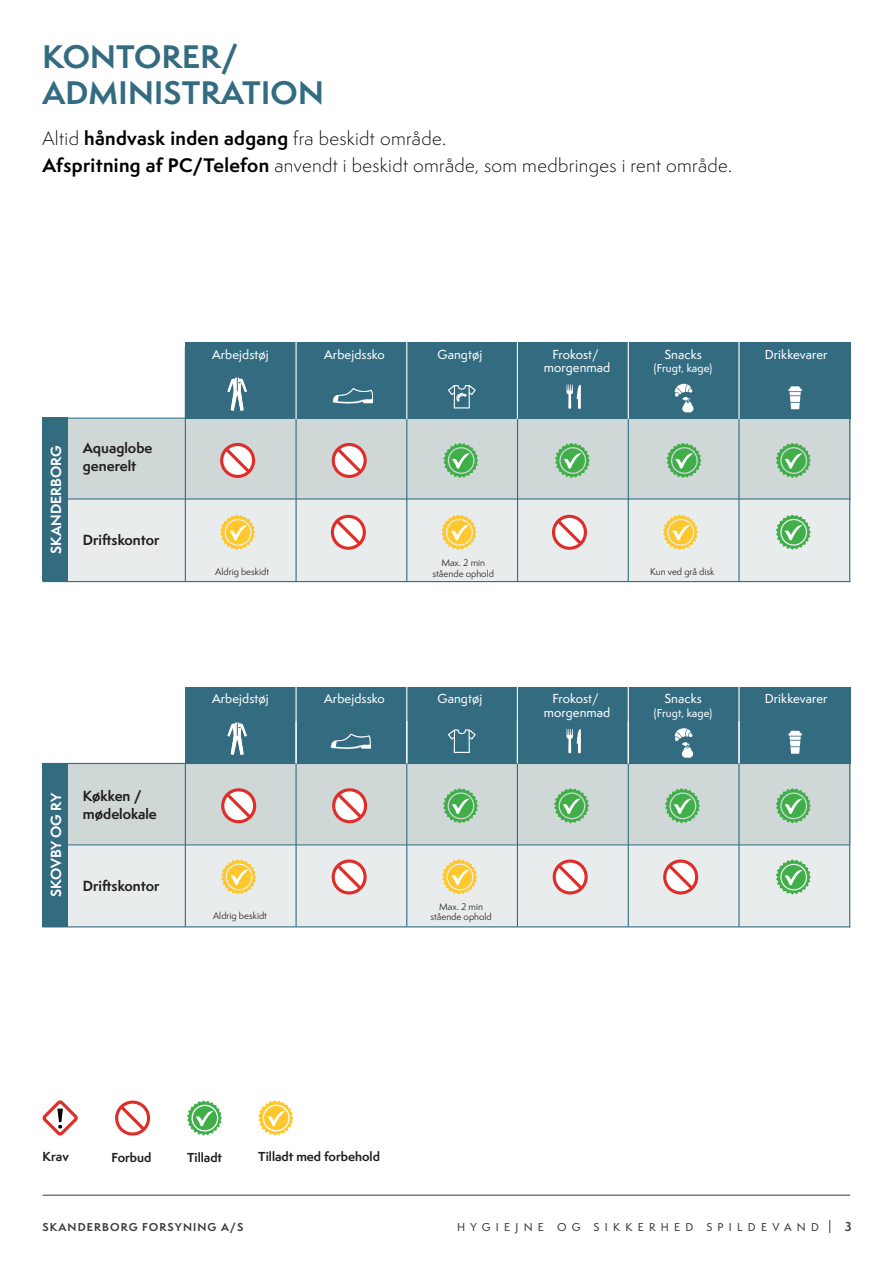
<style>
.page{position:relative;width:893px;height:1263px;background:#fff}
.page>*{position:absolute;margin:0;border:0;box-sizing:border-box;transform-origin:0 0}
.Overskrift{font:700 30px/36px "Semplicita Pro";letter-spacing:.01em;color:#336c81}
.Manchet{font:300 18px "Semplicita Pro";letter-spacing:.02em;color:#000}
.t1{font:700 13.5px/18px "Semplicita Pro";color:#231f20}
.t2{font:700 13.5px "Semplicita Pro";color:#fff}
.brød_på_tabeller{font:500 12px/13.5px "Semplicita Pro";letter-spacing:.01em;color:#fff;text-align:center}
.t3{font:700 12px "Semplicita Pro";color:#231f20}
.t4{font:700 12px "Semplicita Pro";color:#3e3e3f}
.t5{font:500 10.5px "Semplicita Pro";letter-spacing:.5em;color:#3e3e3f}
.brød_på_tabeller-2{font:500 10.5px "Semplicita Pro";letter-spacing:.01em;color:#fff}
.t6{font:700 10.5px "Semplicita Pro";letter-spacing:.1em;color:#3e3e3f}
.brød_på_tabeller-3{font:9px/10.5px "Semplicita Pro";color:#231f20;text-align:center}
.s1{font-weight:700}
</style>
<div class="page">
<div style="left:185px;top:342px;width:665px;height:77px;background:#336c81"></div>
<div style="left:185px;top:687px;width:665px;height:76px;background:#336c81"></div>
<div style="left:65px;top:499px;width:785px;height:82px;background:#e9eced"></div>
<div style="left:46px;top:419px;width:804px;height:81px;background:#cfd7d7"></div>
<div style="left:46px;top:764px;width:804px;height:81px;background:#cfd7d7"></div>
<div style="left:65px;top:845px;width:785px;height:82px;background:#e9eced"></div>
<hr style="left:65px;top:499px;width:785px;height:1px;background:#336c81">
<hr style="left:64px;top:845px;width:785px;height:1px;background:#336c81">
<svg style="left:115px;top:1100px;width:36px;height:35px"></svg>
<svg style="left:258px;top:1100px;width:36px;height:36px"></svg>
<svg style="left:187px;top:1100px;width:35px;height:36px"></svg>
<svg style="left:42px;top:1100px;width:36px;height:36px"></svg>
<div style="left:43px;top:418px;width:25px;height:163px;background:#336c81"></div>
<hr style="left:43px;top:581px;width:807px;height:1px;background:#336c81">
<hr style="left:185px;top:347px;width:1px;height:234px;background:#336c81">
<hr style="left:295px;top:413px;width:2px;height:168px;background:#336c81">
<hr style="left:628px;top:409px;width:1px;height:172px;background:#336c81">
<hr style="left:406px;top:413px;width:1px;height:168px;background:#336c81">
<hr style="left:517px;top:409px;width:1px;height:172px;background:#336c81">
<hr style="left:738px;top:409px;width:2px;height:172px;background:#336c81">
<hr style="left:849px;top:345px;width:1px;height:237px;background:#336c81">
<hr style="left:295px;top:339px;width:2px;height:80px;background:#fff">
<hr style="left:406px;top:339px;width:1px;height:80px;background:#fff">
<hr style="left:517px;top:339px;width:1px;height:80px;background:#fff">
<hr style="left:628px;top:339px;width:1px;height:80px;background:#fff">
<hr style="left:738px;top:339px;width:2px;height:80px;background:#fff">
<svg style="left:220px;top:443px;width:36px;height:35px"></svg>
<svg style="left:443px;top:443px;width:35px;height:35px"></svg>
<svg style="left:331px;top:443px;width:36px;height:35px"></svg>
<svg style="left:555px;top:443px;width:35px;height:35px"></svg>
<svg style="left:666px;top:443px;width:36px;height:35px"></svg>
<svg style="left:776px;top:443px;width:35px;height:35px"></svg>
<svg style="left:330px;top:514px;width:36px;height:36px"></svg>
<svg style="left:552px;top:514px;width:35px;height:36px"></svg>
<svg style="left:220px;top:514px;width:35px;height:36px"></svg>
<svg style="left:441px;top:514px;width:36px;height:36px"></svg>
<svg style="left:448px;top:385px;width:28px;height:23px"></svg>
<svg style="left:675px;top:383px;width:19px;height:29px"></svg>
<svg style="left:789px;top:386px;width:13px;height:23px"></svg>
<svg style="left:663px;top:514px;width:35px;height:36px"></svg>
<div style="left:43px;top:763px;width:25px;height:163px;background:#336c81"></div>
<hr style="left:43px;top:926px;width:807px;height:1px;background:#336c81">
<hr style="left:185px;top:763px;width:1px;height:163px;background:#336c81">
<hr style="left:43px;top:763px;width:807px;height:1px;background:#336c81">
<svg style="left:566px;top:384px;width:15px;height:25px"></svg>
<hr style="left:295px;top:763px;width:2px;height:163px;background:#336c81">
<hr style="left:628px;top:763px;width:1px;height:163px;background:#336c81">
<hr style="left:406px;top:763px;width:1px;height:163px;background:#336c81">
<hr style="left:517px;top:763px;width:1px;height:163px;background:#336c81">
<hr style="left:738px;top:763px;width:2px;height:163px;background:#336c81">
<hr style="left:849px;top:689px;width:1px;height:238px;background:#336c81">
<svg style="left:221px;top:788px;width:36px;height:35px"></svg>
<svg style="left:443px;top:788px;width:35px;height:36px"></svg>
<svg style="left:332px;top:788px;width:36px;height:35px"></svg>
<svg style="left:554px;top:788px;width:35px;height:36px"></svg>
<svg style="left:665px;top:788px;width:35px;height:36px"></svg>
<svg style="left:776px;top:788px;width:35px;height:36px"></svg>
<svg style="left:331px;top:859px;width:36px;height:35px"></svg>
<svg style="left:552px;top:859px;width:36px;height:35px"></svg>
<svg style="left:221px;top:859px;width:35px;height:36px"></svg>
<svg style="left:442px;top:859px;width:35px;height:36px"></svg>
<svg style="left:663px;top:859px;width:36px;height:35px"></svg>
<svg style="left:776px;top:859px;width:35px;height:36px"></svg>
<svg style="left:776px;top:514px;width:35px;height:36px"></svg>
<svg style="left:829px;top:1220px;width:1px;height:13px"></svg>
<hr style="left:43px;top:1195px;width:807px;height:1px;background:#3e3e3f">
<hr style="left:43px;top:418px;width:143px;height:1px;background:#336c81">
<img style="left:227px;top:377px;width:20px;height:34px">
<img style="left:332px;top:395px;width:42px;height:9px">
<svg style="left:336px;top:388px;width:37px;height:15px"></svg>
<hr style="left:295px;top:683px;width:2px;height:80px;background:#fff">
<hr style="left:406px;top:683px;width:1px;height:80px;background:#fff">
<hr style="left:517px;top:683px;width:1px;height:80px;background:#fff">
<hr style="left:628px;top:683px;width:1px;height:80px;background:#fff">
<hr style="left:738px;top:683px;width:2px;height:80px;background:#fff">
<svg style="left:448px;top:729px;width:28px;height:24px"></svg>
<svg style="left:789px;top:731px;width:13px;height:23px"></svg>
<svg style="left:566px;top:728px;width:15px;height:26px"></svg>
<img style="left:227px;top:722px;width:20px;height:33px">
<svg style="left:675px;top:728px;width:18px;height:30px"></svg>
<img style="left:330px;top:741px;width:42px;height:8px">
<svg style="left:333px;top:733px;width:38px;height:16px"></svg>
<p class="Overskrift" style="left:43px;top:38px;width:283px">KONTORER/<br>ADMINISTRATION</p>
<p class="Manchet" style="left:43px;top:126px;width:405px">Altid <span class="s1">håndvask inden adgang</span> fra beskidt område.</p>
<p class="Manchet" style="left:43px;top:153px;width:691px"><span class="s1">Afspritning af PC/Telefon</span> anvendt i beskidt område, som medbringes i rent område.</p>
<p class="t2" style="left:46px;top:554px;width:110px;rotate:-90deg">SKANDERBORG</p>
<p class="t1" style="left:83px;top:439px;width:71px">Aquaglobe generelt</p>
<p class="t1" style="left:83px;top:531px;width:78px">Driftskontor</p>
<p class="t2" style="left:46px;top:897px;width:106px;rotate:-90deg">SKOVBY OG RY</p>
<p class="t1" style="left:83px;top:786px;width:75px">Køkken / mødelokale</p>
<p class="t1" style="left:83px;top:876px;width:78px">Driftskontor</p>
<p class="brød_på_tabeller" style="left:212px;top:347px;width:58px">Arbejdstøj</p>
<p class="brød_på_tabeller" style="left:324px;top:347px;width:62px">Arbejdssko</p>
<p class="brød_på_tabeller" style="left:437px;top:347px;width:46px">Gangtøj</p>
<p class="brød_på_tabeller" style="left:765px;top:347px;width:64px">Drikkevarer</p>
<p class="brød_på_tabeller" style="left:544px;top:347px;width:68px">Frokost/ morgenmad</p>
<p class="brød_på_tabeller" style="left:664px;top:347px;width:39px">Snacks</p>
<p class="brød_på_tabeller-2" style="left:654px;top:361px;width:60px">(Frugt, kage)</p>
<p class="brød_på_tabeller-3" style="left:215px;top:566px;width:55px">Aldrig beskidt</p>
<p class="brød_på_tabeller-3" style="left:433px;top:557px;width:63px">Max. 2 min stående ophold</p>
<p class="brød_på_tabeller-3" style="left:650px;top:566px;width:66px">Kun ved grå disk</p>
<p class="brød_på_tabeller" style="left:212px;top:692px;width:58px">Arbejdstøj</p>
<p class="brød_på_tabeller" style="left:324px;top:692px;width:62px">Arbejdssko</p>
<p class="brød_på_tabeller" style="left:544px;top:692px;width:68px">Frokost/ morgenmad</p>
<p class="brød_på_tabeller" style="left:664px;top:692px;width:39px">Snacks</p>
<p class="brød_på_tabeller" style="left:437px;top:692px;width:46px">Gangtøj</p>
<p class="brød_på_tabeller" style="left:765px;top:692px;width:64px">Drikkevarer</p>
<p class="brød_på_tabeller-2" style="left:654px;top:705px;width:60px">(Frugt, kage)</p>
<p class="brød_på_tabeller-3" style="left:213px;top:910px;width:55px">Aldrig beskidt</p>
<p class="brød_på_tabeller-3" style="left:430px;top:901px;width:63px">Max. 2 min stående ophold</p>
<p class="t3" style="left:43px;top:1148px;width:28px">Krav</p>
<p class="t3" style="left:112px;top:1149px;width:41px">Forbud</p>
<p class="t3" style="left:187px;top:1149px;width:37px">Tilladt</p>
<p class="t3" style="left:258px;top:1147px;width:123px">Tilladt med forbehold</p>
<p class="t6" style="left:43px;top:1219px;width:202px">SKANDERBORG FORSYNING A/S</p>
<p class="t5" style="left:457px;top:1219px;width:363px">HYGIEJNE OG SIKKERHED SPILDEVAND</p>
<p class="t4" style="left:845px;top:1217px;width:8px">3</p>
</div>
